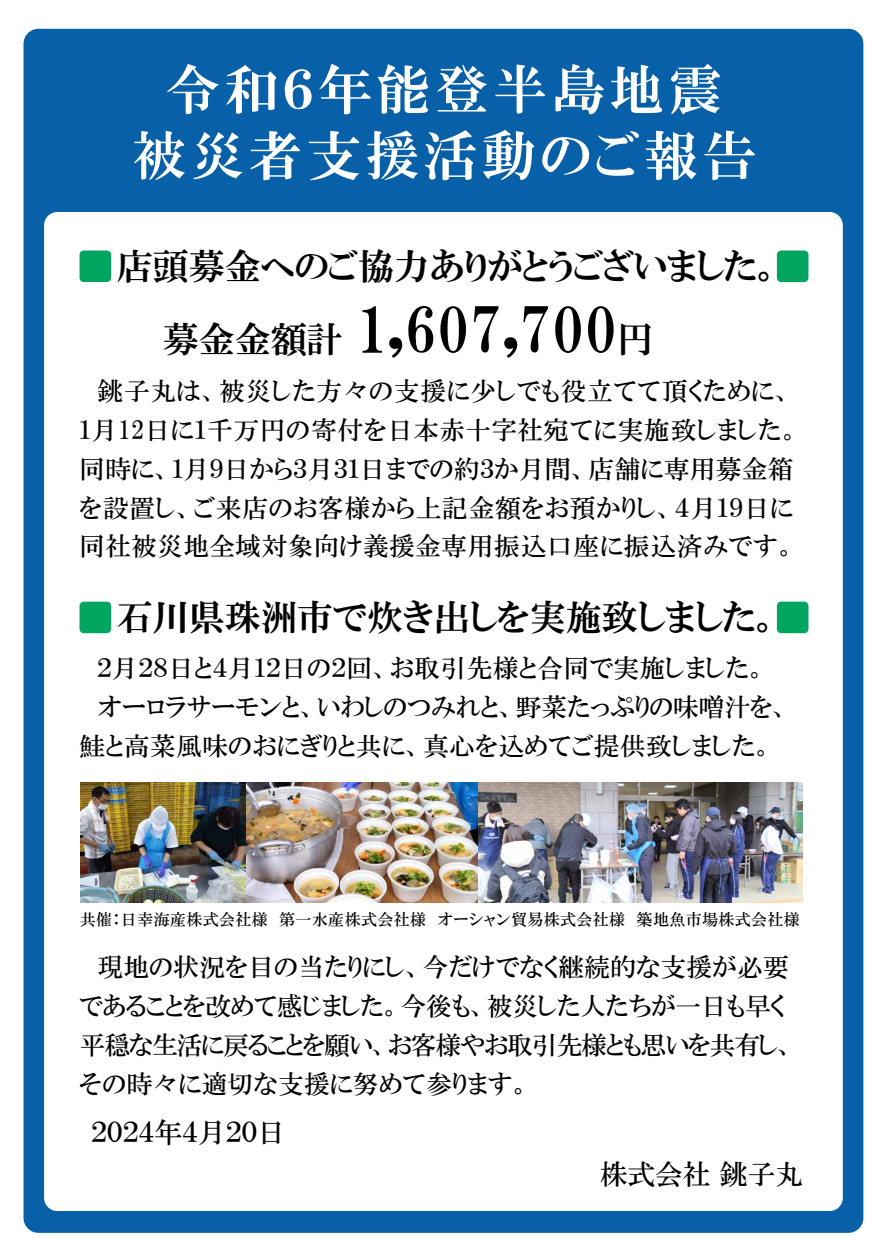
<style>
.page{position:relative;width:888px;height:1260px;background:#fff}
.page>*{position:absolute;margin:0;border:0;box-sizing:border-box;transform-origin:0 0}
.t1{font:63px "HGP Mincho E";color:#000}
.t2{font:54px/66px "HGP Mincho E";letter-spacing:.08em;color:#fff;text-align:center}
.t3{font:36px "HGP Mincho E";color:#000}
.t4{font:27.75px "HGP Mincho B";color:#000}
.t5{font:25.5px/39px "HGP Mincho B";letter-spacing:.04em;color:#000}
.t6{font:25.5px/39px "HGP Mincho B";color:#000}
.t7{font:25.5px "HGP Mincho B";letter-spacing:.02em;color:#000}
.t8{font:15.9px "HGP Mincho B";letter-spacing:.025em;color:#000}
.s1{font-size:36px}
</style>
<div class="page">
<div style="left:24px;top:29px;width:839px;height:1204px;background:#0860a8;border-radius:15px"></div>
<div style="left:44px;top:212px;width:799px;height:999px;background:#fff;border-radius:13px"></div>
<div style="left:80px;top:251px;width:31px;height:31px;background:#00a560;border-radius:4px"></div>
<div style="left:777px;top:251px;width:31px;height:31px;background:#00a560;border-radius:4px"></div>
<div style="left:80px;top:602px;width:31px;height:31px;background:#00a560;border-radius:4px"></div>
<div style="left:777px;top:602px;width:31px;height:31px;background:#00a560;border-radius:4px"></div>
<img style="left:81px;top:782px;width:721px;height:120px">
<h2 class="t2" style="left:132px;top:56px;width:626px">令和６年能登半島地震<br>被災者支援活動のご報告</h2>
<h3 class="t3" style="left:117px;top:248px;width:666px">店頭募金へのご協力ありがとうございました。</h3>
<h1 class="t1" style="left:163px;top:297px;width:492px"><span class="s1">募金金額計</span> 1,607,700<span class="s1">円</span></h1>
<p class="t5" style="left:80px;top:371px;width:721px">　銚子丸は、被災した方々の支援に少しでも役立てて頂くために、１月12日に１千万円の寄付を日本赤十字社宛てに実施致しました。同時に、１月９日から３月３１日までの約３か月間、店舗に専用募金箱を設置し、ご来店のお客様から上記金額をお預かりし、４月１９日に同社被災地全域対象向け義援金専用振込口座に振込済みです。</p>
<h3 class="t3" style="left:117px;top:599px;width:664px">石川県珠洲市で炊き出しを実施致しました。</h3>
<p class="t7" style="left:80px;top:655px;width:688px">　２月２８日と４月１２日の２回、お取引先様と合同で実施しました。</p>
<p class="t7" style="left:97px;top:694px;width:694px">オーロラサーモンと、いわしのつみれと、野菜たっぷりの味噌汁を、</p>
<p class="t7" style="left:80px;top:733px;width:695px">鮭と高菜風味のおにぎりと共に、真心を込めてご提供致しました。</p>
<p class="t8" style="left:80px;top:911px;width:722px">共催：日幸海産株式会社様　第一水産株式会社様　オーシャン貿易株式会社様　築地魚市場株式会社様</p>
<p class="t6" style="left:80px;top:947px;width:716px;text-indent:18px">現地の状況を目の当たりにし、今だけでなく継続的な支援が必要であることを改めて感じました。今後も、被災した人たちが一日も早く平穏な生活に戻ることを願い、お客様やお取引先様とも思いを共有し、その時々に適切な支援に努めて参ります。</p>
<p class="t4" style="left:91px;top:1118px;width:195px">２０２４年４月２０日</p>
<p class="t4" style="left:600px;top:1160px;width:205px">株式会社 銚子丸</p>
</div>
